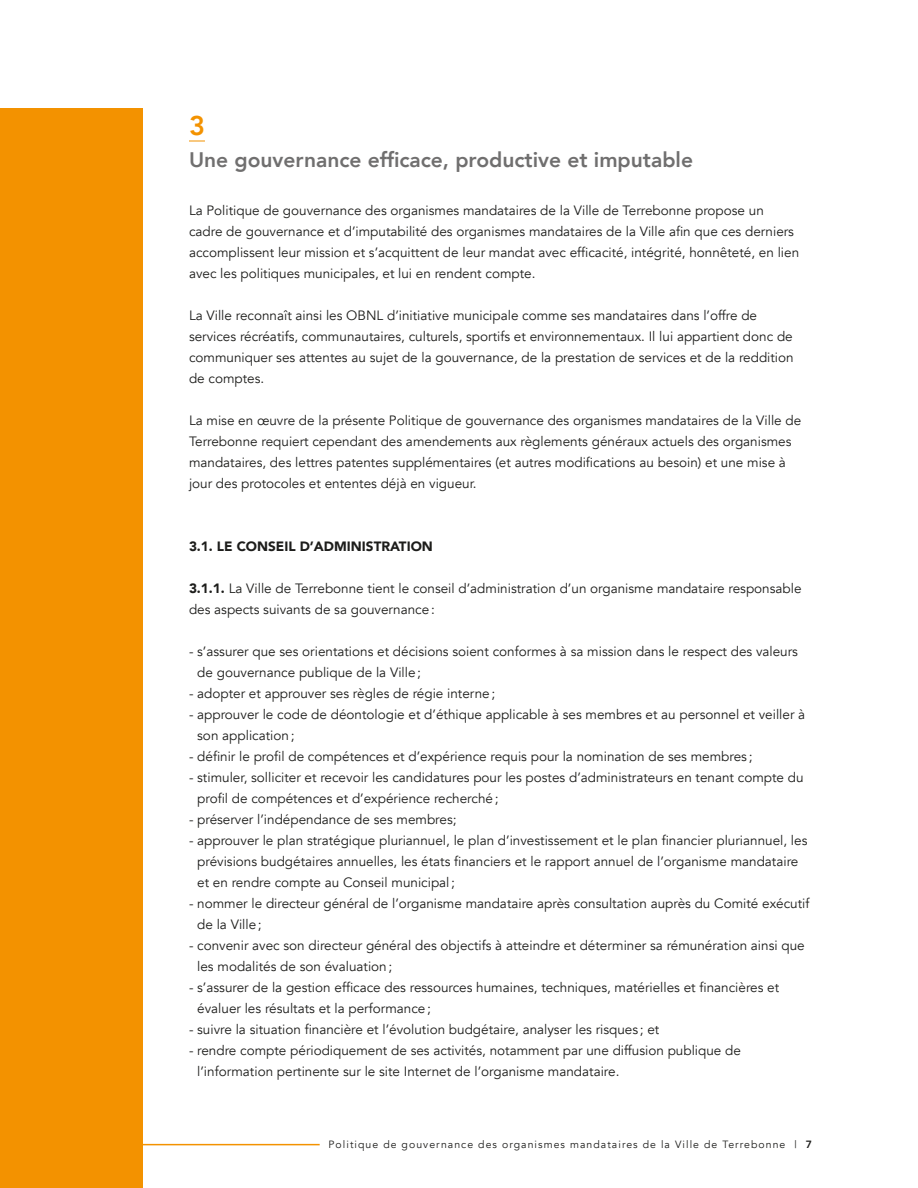
<style>
.page{position:relative;width:918px;height:1188px;background:#fff}
.page>*{position:absolute;margin:0;border:0;box-sizing:border-box;transform-origin:0 0}
.t1{font:800 27px "Avenir";color:#f39200}
.t2{font:800 21px "Avenir";color:#706f6f}
.t3{font:13.5px/21px "Avenir";color:#1d1d1b}
.t4{font:900 13.5px "Avenir";color:#1d1d1b}
.t5{font:10.5px "Avenir";letter-spacing:.1em;color:#1d1d1b}
.s1{font-weight:900}
.s2{font-weight:800}
</style>
<div class="page">
<hr style="left:108px;top:1144px;width:212px;height:1px;background:#f39200">
<div style="left:0;top:108px;width:142px;height:1080px;background:#f39200"></div>
<svg style="left:189px;top:141px;width:16px;height:1px"></svg>
<h1 class="t1" style="left:189px;top:105px;width:17px">3</h1>
<h2 class="t2" style="left:189px;top:143px;width:506px">Une gouvernance efficace, productive et imputable</h2>
<p class="t3" style="left:189px;top:200px;width:612px">La Politique de gouvernance des organismes mandataires de la Ville de Terrebonne propose un cadre de gouvernance et d’imputabilité des organismes mandataires de la Ville afin que ces derniers accomplissent leur mission et s’acquittent de leur mandat avec efficacité, intégrité, honnêteté, en lien avec les politiques municipales, et lui en rendent compte.</p>
<p class="t3" style="left:189px;top:305px;width:606px">La Ville reconnaît ainsi les OBNL d’initiative municipale comme ses mandataires dans l’offre de services récréatifs, communautaires, culturels, sportifs et environnementaux. Il lui appartient donc de communiquer ses attentes au sujet de la gouvernance, de la prestation de services et de la reddition de comptes.</p>
<p class="t3" style="left:189px;top:410px;width:614px">La mise en œuvre de la présente Politique de gouvernance des organismes mandataires de la Ville de Terrebonne requiert cependant des amendements aux règlements généraux actuels des organismes mandataires, des lettres patentes supplémentaires (et autres modifications au besoin) et une mise à jour des protocoles et ententes déjà en vigueur.</p>
<p class="t4" style="left:189px;top:535px;width:245px">3.1. LE CONSEIL D’ADMINISTRATION</p>
<p class="t3" style="left:189px;top:578px;width:614px"><span class="s1">3.1.1.</span> La Ville de Terrebonne tient le conseil d’administration d’un organisme mandataire responsable des aspects suivants de sa gouvernance:</p>
<p class="t3" style="left:197px;top:641px;width:602px;text-indent:-8px">- s’assurer que ses orientations et décisions soient conformes à sa mission dans le respect des valeurs de gouvernance publique de la Ville;</p>
<p class="t3" style="left:189px;top:683px;width:308px">- adopter et approuver ses règles de régie interne;</p>
<p class="t3" style="left:197px;top:704px;width:610px;text-indent:-8px">- approuver le code de déontologie et d’éthique applicable à ses membres et au personnel et veiller à son application;</p>
<p class="t3" style="left:189px;top:746px;width:565px">- définir le profil de compétences et d’expérience requis pour la nomination de ses membres ;</p>
<p class="t3" style="left:197px;top:767px;width:608px;text-indent:-8px">- stimuler, solliciter et recevoir les candidatures pour les postes d’administrateurs en tenant compte du profil de compétences et d’expérience recherché;</p>
<p class="t3" style="left:189px;top:809px;width:269px">- préserver l’indépendance de ses membres;</p>
<p class="t3" style="left:197px;top:830px;width:612px;text-indent:-8px">- approuver le plan stratégique pluriannuel, le plan d’investissement et le plan financier pluriannuel, les prévisions budgétaires annuelles, les états financiers et le rapport annuel de l’organisme mandataire et en rendre compte au Conseil municipal;</p>
<p class="t3" style="left:197px;top:893px;width:614px;text-indent:-8px">- nommer le directeur général de l’organisme mandataire après consultation auprès du Comité exécutif de la Ville;</p>
<p class="t3" style="left:197px;top:935px;width:609px;text-indent:-8px">- convenir avec son directeur général des objectifs à atteindre et déterminer sa rémunération ainsi que les modalités de son évaluation;</p>
<p class="t3" style="left:197px;top:977px;width:584px;text-indent:-8px">- s’assurer de la gestion efficace des ressources humaines, techniques, matérielles et financières et évaluer les résultats et la performance;</p>
<p class="t3" style="left:189px;top:1019px;width:472px">- suivre la situation financière et l’évolution budgétaire, analyser les risques ; et</p>
<p class="t3" style="left:197px;top:1040px;width:545px;text-indent:-8px">- rendre compte périodiquement de ses activités, notamment par une diffusion publique de l’information pertinente sur le site Internet de l’organisme mandataire.</p>
<p class="t5" style="left:329px;top:1138px;width:485px">Politique de gouvernance des organismes mandataires de la Ville de Terrebonne | <span class="s2">7</span></p>
</div>
